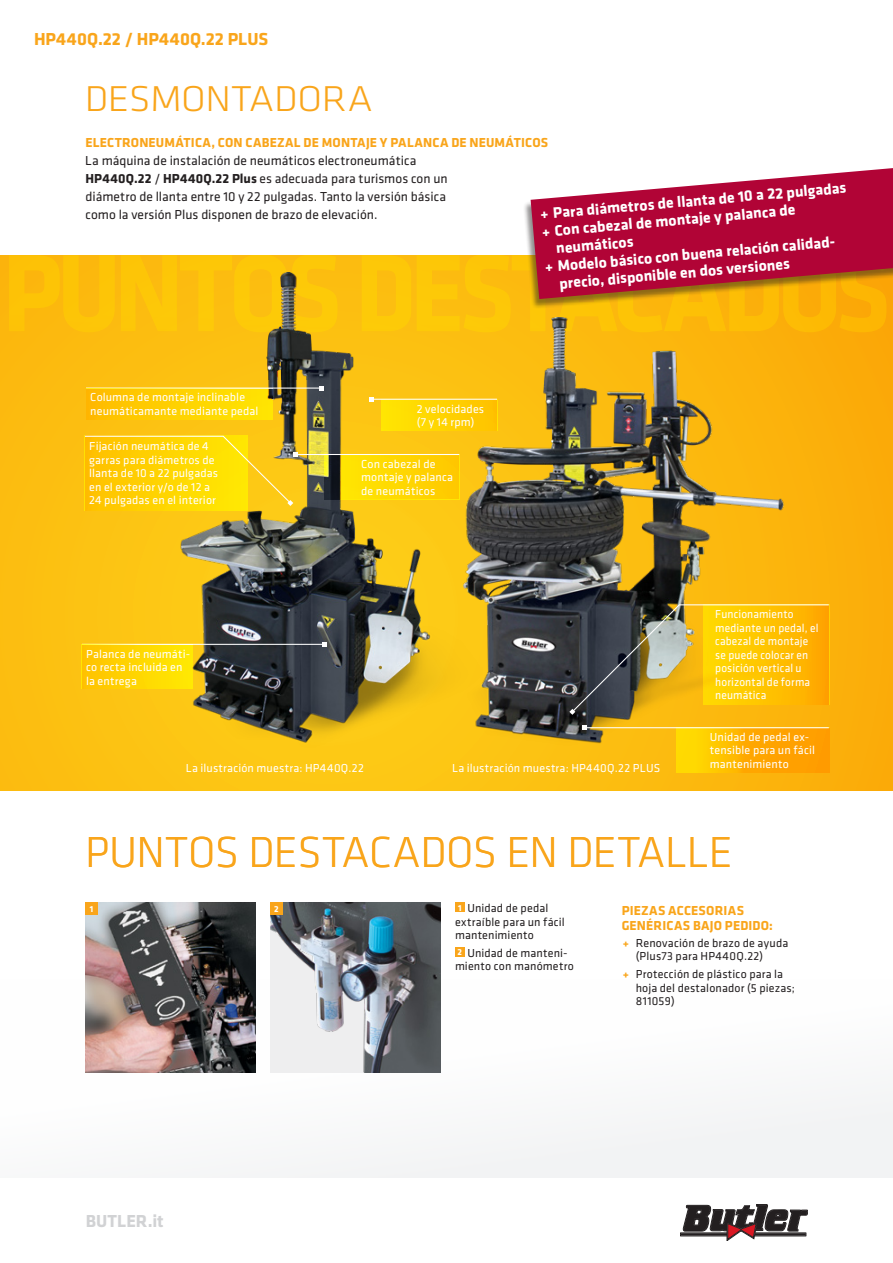
<style>
.page{position:relative;width:893px;height:1263px;background:#fff}
.page>*{position:absolute;margin:0;border:0;box-sizing:border-box;transform-origin:0 0}
.t1{font:300 45px "Klavika";letter-spacing:-.01em;color:#f9a51b}
.t2{font:300 37.2px "Klavika";letter-spacing:-.015em;color:#f9a51b;scale:1.08 1}
.t3{font:700 18px "Klavika";letter-spacing:.005em;color:#f9a51b}
.t4{font:700 18px "Klavika";letter-spacing:.005em;color:#d1d2d4}
.t5{font:700 15.75px "Klavika";color:#fff}
.t6{font:13.5px/18px "Klavika";color:#231f20}
.t7{font:700 13.5px/15px "Klavika";letter-spacing:.01em;color:#f9a51b}
.t8{font:12px/13.5px "Klavika";letter-spacing:.01em;color:#fff}
.t9{font:12px/13.5px "Klavika";letter-spacing:.01em;color:#231f20}
.t10{font:12px/13.5px "Klavika";letter-spacing:.01em;color:#fff;scale:.95 1}
.t11{font:700 9px "Klavika";color:#fff}
.s1{font-weight:700}
.s2{font-weight:700;font-size:9px;color:#fff}
.s3{font-weight:700;color:#f9a51b}
</style>
<div class="page">
<div style="left:0;top:979px;width:893px;height:199px;background:#fafafb"></div>
<div style="left:680px;top:1233px;width:52px;height:3px;border:1px solid #231f20"></div>
<div style="left:681px;top:1234px;width:48px;height:1px;border:1px solid #231f20"></div>
<svg style="left:683px;top:1204px;width:125px;height:37px"></svg>
<svg style="left:0;top:255px;width:893px;height:536px;background:#fbba0f"></svg>
<img style="left:270px;top:902px;width:170px;height:170px">
<img style="left:85px;top:902px;width:170px;height:170px">
<div style="left:270px;top:902px;width:13px;height:13px;background:#f9a51b"></div>
<div style="left:85px;top:902px;width:13px;height:13px;background:#f9a51b"></div>
<img style="left:181px;top:379px;width:302px;height:370px">
<img style="left:463px;top:386px;width:332px;height:359px">
<div style="left:523px;top:168px;width:370px;height:141px;background:#231f20;opacity:.5"></div>
<svg style="left:531px;top:168px;width:362px;height:131px;background:#be3449"></svg>
<svg style="left:676px;top:728px;width:153px;height:44px;background:#ffb401"></svg>
<div style="left:85px;top:436px;width:163px;height:75px;background:linear-gradient(to right,#ffc100,#ffeb03)"></div>
<hr style="left:86px;top:388px;width:235px;height:1px;background:#fff">
<svg style="left:319px;top:386px;width:4px;height:4px"></svg>
<svg style="left:325px;top:455px;width:134px;height:44px;background:#e7c405"></svg>
<svg style="left:569px;top:604px;width:261px;height:111px;background:#bc9827"></svg>
<div style="left:381px;top:399px;width:116px;height:31px;background:linear-gradient(to right,#ffe603,#ffc200)"></div>
<hr style="left:372px;top:399px;width:125px;height:1px;background:#fff">
<svg style="left:369px;top:397px;width:5px;height:4px"></svg>
<hr style="left:82px;top:644px;width:242px;height:1px;background:#fff">
<svg style="left:322px;top:642px;width:4px;height:4px"></svg>
<hr style="left:585px;top:727px;width:244px;height:1px;background:#fff">
<svg style="left:583px;top:726px;width:4px;height:4px"></svg>
<div style="left:455px;top:902px;width:10px;height:10px;background:#f9a51b"></div>
<div style="left:455px;top:947px;width:10px;height:10px;background:#f9a51b"></div>
<div style="left:86px;top:388px;width:187px;height:32px;background:linear-gradient(to right,#ffbd00,#fbe203)"></div>
<div style="left:82px;top:644px;width:110px;height:45px;background:linear-gradient(to right,#ffc200,#ffe903)"></div>
<hr style="left:295px;top:454px;width:164px;height:1px;background:#fff">
<svg style="left:84px;top:435px;width:214px;height:71px;background:#fbd00c"></svg>
<img style="left:181px;top:273px;width:302px;height:106px">
<img style="left:463px;top:318px;width:332px;height:68px">
<h3 class="t3" style="left:34px;top:26px;width:236px">HP440Q.22 / HP440Q.22 PLUS</h3>
<h2 class="t2" style="left:85px;top:76px;width:268px">DESMONTADORA</h2>
<p class="t7" style="left:86px;top:134px;width:464px">ELECTRONEUMÁTICA, CON CABEZAL DE MONTAJE Y PALANCA DE NEUMÁTICOS</p>
<p class="t6" style="left:85px;top:151px;width:364px">La máquina de instalación de neumáticos electroneumática <span class="s1">HP440Q.22</span> / <span class="s1">HP440Q.22 Plus</span> es adecuada para turismos con un diámetro de llanta entre 10 y 22 pulgadas. Tanto la versión básica como la versión Plus disponen de brazo de elevación.</p>
<h3 class="t5" style="left:539px;top:203px;width:309px;rotate:-5deg">+ Para diámetros de llanta de 10 a 22 pulgadas</h3>
<h3 class="t5" style="left:541px;top:220px;width:256px;rotate:-5deg">+ Con cabezal de montaje y palanca de</h3>
<h3 class="t5" style="left:555px;top:237px;width:79px;rotate:-5deg">neumáticos</h3>
<h3 class="t5" style="left:544px;top:256px;width:295px;rotate:-5deg">+ Modelo básico con buena relación calidad-</h3>
<h3 class="t5" style="left:558px;top:272px;width:233px;rotate:-5deg">precio, disponible en dos versiones</h3>
<p class="t8" style="left:90px;top:390px;width:170px">Columna de montaje inclinable neumáticamante mediante pedal</p>
<p class="t8" style="left:89px;top:439px;width:130px">Fijación neumática de 4 garras para diámetros de llanta de 10 a 22 pulgadas en el exterior y/o de 12 a<br>24 pulgadas en el interior</p>
<p class="t8" style="left:86px;top:647px;width:106px">Palanca de neumáti&shy;co recta incluida en la entrega</p>
<p class="t8" style="left:417px;top:401px;width:69px">2 velocidades (7 y 14 rpm)</p>
<p class="t8" style="left:361px;top:457px;width:93px">Con cabezal de montaje y palanca de neumáticos</p>
<p class="t8" style="left:186px;top:761px;width:180px">La ilustración muestra: HP440Q.22</p>
<p class="t8" style="left:452px;top:761px;width:210px">La ilustración muestra: HP440Q.22 PLUS</p>
<p class="t10" style="left:715px;top:607px;width:110px">Funcionamiento mediante un pedal, el cabezal de montaje se puede colocar en posición vertical u horizontal de forma neumática</p>
<p class="t8" style="left:710px;top:730px;width:107px">Unidad de pedal ex&shy;tensible para un fácil mantenimiento</p>
<h1 class="t1" style="left:85px;top:825px;width:649px">PUNTOS DESTACADOS EN DETALLE</h1>
<p class="t11" style="left:90px;top:903px;width:5px">1</p>
<p class="t11" style="left:274px;top:902px;width:6px">2</p>
<h3 class="t4" style="left:86px;top:1208px;width:80px">BUTLER.it</h3>
<p class="t9" style="left:455px;top:901px;width:111px"><span class="s2">1</span> Unidad de pedal extraíble para un fácil mantenimiento</p>
<p class="t9" style="left:455px;top:946px;width:120px"><span class="s2">2</span> Unidad de manteni&shy;miento con manómetro</p>
<p class="t9" style="left:636px;top:936px;width:154px;text-indent:-13px"><span class="s3">+</span> Renovación de brazo de ayuda (Plus73 para HP440Q.22)</p>
<p class="t9" style="left:636px;top:967px;width:161px;text-indent:-13px"><span class="s3">+</span> Protección de plástico para la hoja del destalonador (5 piezas;<br>811059)</p>
<p class="t7" style="left:622px;top:902px;width:153px">PIEZAS ACCESORIAS<br>GENÉRICAS BAJO PEDIDO:</p>
</div>
